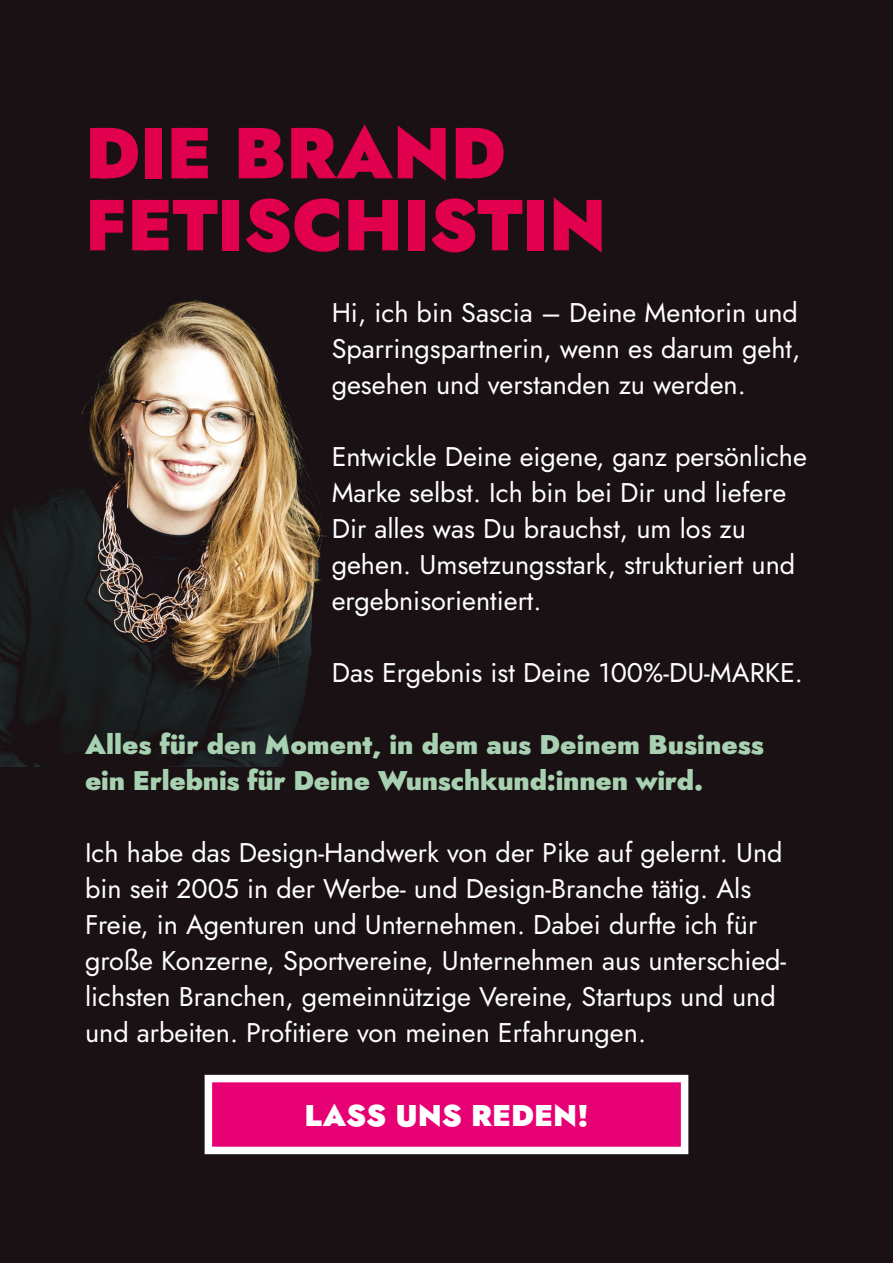
<style>
.page{position:relative;width:893px;height:1263px;background:#1a1114}
.page>*{position:absolute;margin:0;border:0;box-sizing:border-box;transform-origin:0 0}
.t1{font:72px/72px "font 000000002 c 00 c 108";color:#e0004e}
.t2{font:30px "font 000000002 c 00 c 108";color:#fff}
.t3{font:27px/36px "font 000000002 c 00 c 108";color:#fff}
.t4{font:27px/36px "font 000000002 c 00 c 108";letter-spacing:-.01em;color:#a7d1b1}
</style>
<div class="page">
<img style="left:0;top:298px;width:327px;height:469px">
<div style="left:205px;top:1075px;width:483px;height:79px;background:#e60073;border:8px solid #fff"></div>
<h1 class="t1" style="left:85px;top:117px;width:523px">DIE BRAND<br>FETISCHISTIN</h1>
<p class="t3" style="left:332px;top:295px;width:470px;text-align:justify">Hi, ich bin Sascia – Deine Mentorin und Sparringspartnerin, wenn es darum geht, gesehen und verstanden zu werden.</p>
<p class="t3" style="left:332px;top:439px;width:477px">Entwickle Deine eigene, ganz persönliche Marke selbst. Ich bin bei Dir und liefere Dir alles was Du brauchst, um los zu gehen. Umsetzungsstark, strukturiert und ergebnisorientiert.</p>
<p class="t3" style="left:332px;top:655px;width:473px">Das Ergebnis ist Deine 100%-DU-MARKE.</p>
<p class="t4" style="left:85px;top:727px;width:681px">Alles für den Moment, in dem aus Deinem Business ein Erlebnis für Deine Wunschkund:innen wird.</p>
<p class="t3" style="left:85px;top:835px;width:703px">Ich habe das Design-Handwerk von der Pike auf gelernt. Und bin seit 2005 in der Werbe- und Design-Branche tätig. Als Freie, in Agenturen und Unternehmen. Dabei durfte ich für große Konzerne, Sportvereine, Unternehmen aus unterschied&shy;lichsten Branchen, gemeinnützige Vereine, Startups und und und arbeiten. Profitiere von meinen Erfahrungen.</p>
<p class="t2" style="left:305px;top:1094px;width:285px">LASS UNS REDEN!</p>
</div>
